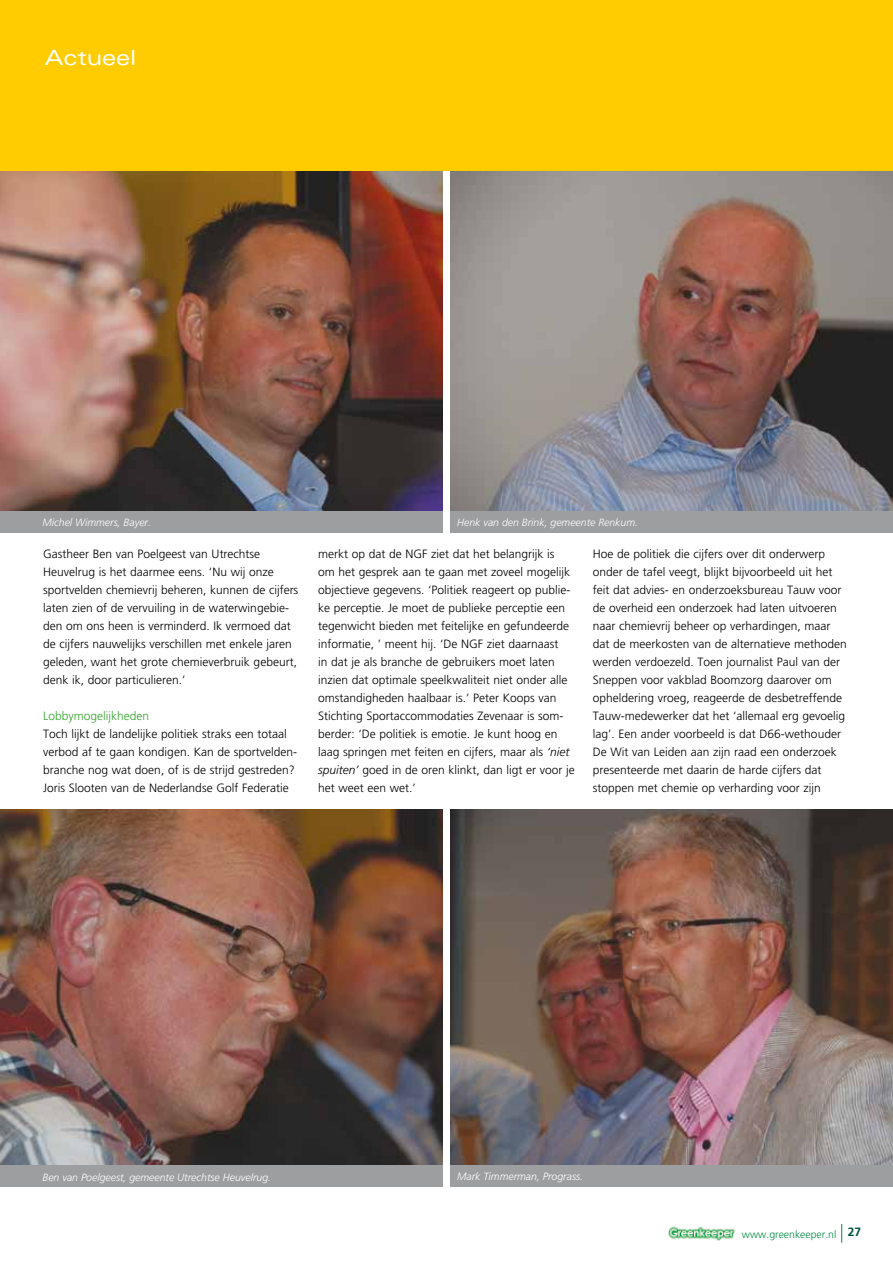
<style>
.page{position:relative;width:893px;height:1263px;background:#fff}
.page>*{position:absolute;margin:0;border:0;box-sizing:border-box;transform-origin:0 0}
.t1{font:expanded 21px "Univers";color:#fff}
.t2{font:300 12px/18px "Frutiger";color:#000}
.t3{font:300 12px "Frutiger";color:#35a32c}
.t4{font:italic 300 10.5px "Frutiger";color:#fff}
.t5{font:300 10.5px "Frutiger";color:#008b45}
.s1{font-style:italic}
.s2{font-weight:700;font-size:12px;color:#00523c}
</style>
<div class="page">
<svg style="left:841px;top:1224px;width:1px;height:19px"></svg>
<img style="left:668px;top:1226px;width:67px;height:15px">
<img style="left:0;top:170px;width:442px;height:342px">
<img style="left:0;top:810px;width:442px;height:355px">
<img style="left:451px;top:170px;width:442px;height:342px">
<img style="left:451px;top:810px;width:442px;height:355px">
<div style="left:0;top:0;width:893px;height:170px;background:#fecc00"></div>
<div style="left:0;top:512px;width:442px;height:21px;background:#9c9e9f"></div>
<div style="left:0;top:1165px;width:442px;height:21px;background:#9c9e9f"></div>
<div style="left:451px;top:512px;width:442px;height:21px;background:#9c9e9f"></div>
<div style="left:451px;top:1165px;width:442px;height:21px;background:#9c9e9f"></div>
<h1 class="t1" style="left:45px;top:45px;width:93px">Actueel</h1>
<p class="t4" style="left:43px;top:517px;width:110px">Michel Wimmers, Bayer.</p>
<p class="t2" style="left:43px;top:545px;width:257px">Gastheer Ben van Poelgeest van Utrechtse Heuvelrug is het daarmee eens. ‘Nu wij onze sportvelden chemievrij beheren, kunnen de cijfers laten zien of de vervuiling in de waterwingebie&shy;den om ons heen is verminderd. Ik vermoed dat de cijfers nauwelijks verschillen met enkele jaren geleden, want het grote chemieverbruik gebeurt, denk ik, door particulieren.’</p>
<p class="t3" style="left:43px;top:709px;width:108px">Lobbymogelijkheden</p>
<p class="t2" style="left:43px;top:725px;width:255px">Toch lijkt de landelijke politiek straks een totaal verbod af te gaan kondigen. Kan de sportvelden&shy;branche nog wat doen, of is de strijd gestreden?<br>Joris Slooten van de Nederlandse Golf Federatie</p>
<p class="t4" style="left:457px;top:517px;width:182px">Henk van den Brink, gemeente Renkum.</p>
<p class="t2" style="left:318px;top:545px;width:258px">merkt op dat de NGF ziet dat het belangrijk is<br>om het gesprek aan te gaan met zoveel mogelijk objectieve gegevens. ‘Politiek reageert op publie&shy;ke perceptie. Je moet de publieke perceptie een tegenwicht bieden met feitelijke en gefundeerde informatie, ’ meent hij. ‘De NGF ziet daarnaast<br>in dat je als branche de gebruikers moet laten inzien dat optimale speelkwaliteit niet onder alle omstandigheden haalbaar is.’ Peter Koops van Stichting Sportaccommodaties Zevenaar is som&shy;berder: ‘De politiek is emotie. Je kunt hoog en laag springen met feiten en cijfers, maar als <span class="s1">‘niet spuiten’</span> goed in de oren klinkt, dan ligt er voor je het weet een wet.’</p>
<p class="t2" style="left:593px;top:545px;width:256px">Hoe de politiek die cijfers over dit onderwerp onder de tafel veegt, blijkt bijvoorbeeld uit het feit dat advies- en onderzoeksbureau Tauw voor de overheid een onderzoek had laten uitvoeren naar chemievrij beheer op verhardingen, maar dat de meerkosten van de alternatieve methoden werden verdoezeld. Toen journalist Paul van der Sneppen voor vakblad Boomzorg daarover om opheldering vroeg, reageerde de desbetreffende Tauw-medewerker dat het ‘allemaal erg gevoelig lag’. Een ander voorbeeld is dat D66-wethouder De Wit van Leiden aan zijn raad een onderzoek presenteerde met daarin de harde cijfers dat stoppen met chemie op verharding voor zijn</p>
<p class="t4" style="left:43px;top:1171px;width:230px">Ben van Poelgeest, gemeente Utrechtse Heuvelrug.</p>
<p class="t4" style="left:457px;top:1170px;width:127px">Mark Timmerman, Prograss.</p>
<p class="t5" style="left:742px;top:1228px;width:121px">www.greenkeeper.nl <span class="s2">27</span></p>
</div>
